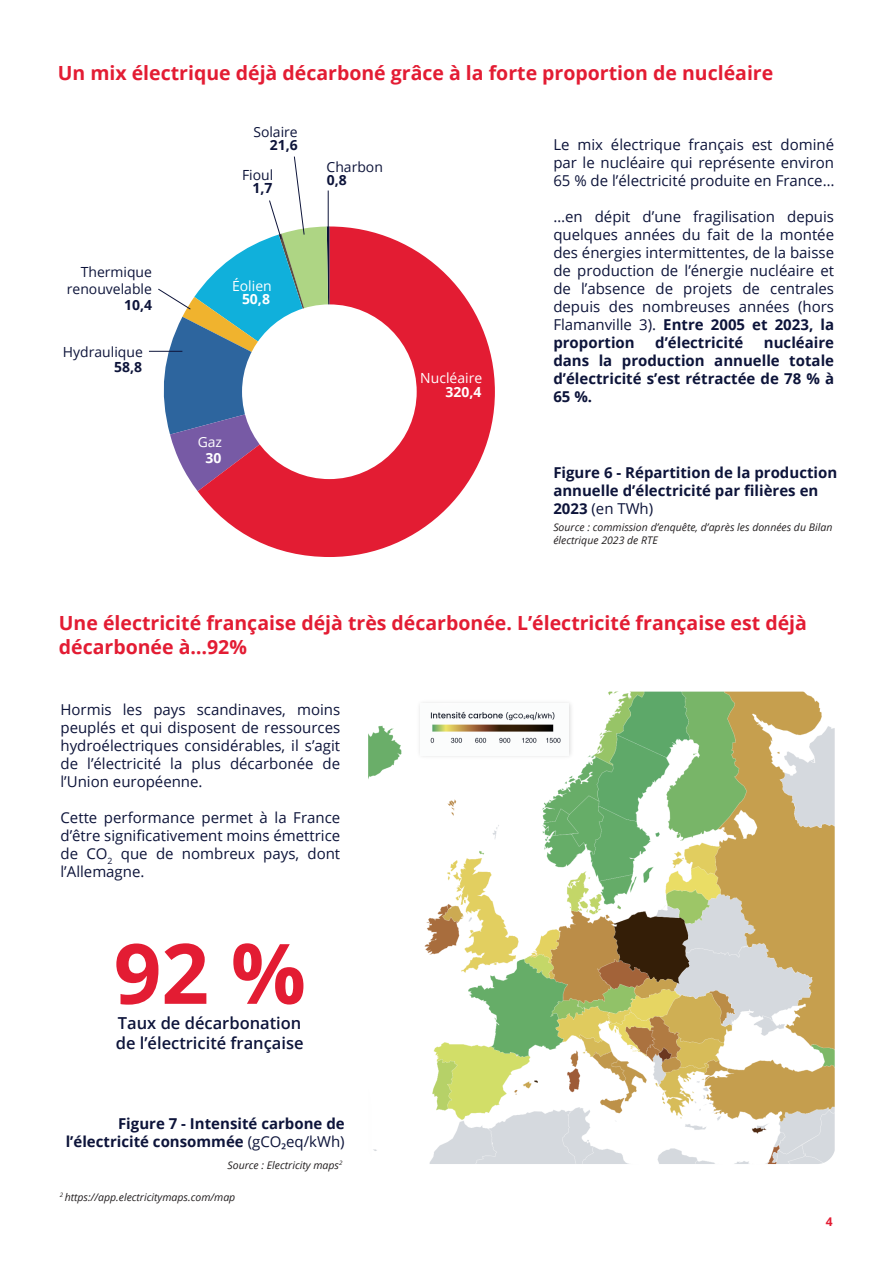
<style>
.page{position:relative;width:893px;height:1263px;background:#fff}
.page>*{position:absolute;margin:0;border:0;box-sizing:border-box;transform-origin:0 0}
.t1{font:700 83.55px "Open Sans";color:#e31c33}
.t2{font:700 19.5px/23.4px "Open Sans";color:#e31c33}
.t3{font:600 16.5px/19.8px "Open Sans";color:#0d143a}
.t4{font:15px/18px "Open Sans";color:#0d143a;text-align:justify}
.t5{font:700 15px/18px "Open Sans";color:#0d143a;text-align:right}
.t6{font:13.95px/16.8px "Open Sans";color:#0d143a;text-align:right}
.t7{font:13.95px "Open Sans";color:#fff}
.t8{font:700 13.95px "Open Sans";color:#0d143a}
.t9{font:700 13.95px "Open Sans";color:#fff}
.t10{font:700 12px "Open Sans";color:#e31c33}
.t11{font:italic 10.5px/12.6px "Open Sans";color:#231f20}
.s1{font-weight:700}
.s2{font-weight:400}
.s3{font-family:"Myriad Pro";font-weight:400}
</style>
<div class="page">
<svg style="left:198px;top:226px;width:297px;height:331px;fill:#e31c33"></svg>
<div style="left:242px;top:304px;width:175px;height:175px;background:#fff;border-radius:50%"></div>
<svg style="left:157px;top:156px;width:173px;height:335px"></svg>
<hr style="left:328px;top:191px;width:1px;height:41px;background:#0d143a">
<hr style="left:149px;top:351px;width:33px;height:1px;background:#0d143a">
<img style="left:368px;top:692px;width:467px;height:472px">
<img style="left:414px;top:697px;width:162px;height:65px">
<img style="left:420px;top:703px;width:149px;height:52px">
<h2 class="t2" style="left:58px;top:60px;width:717px">Un mix électrique déjà décarboné grâce à la forte proportion de nucléaire</h2>
<p class="t6" style="left:67px;top:263px;width:87px">Thermique renouvelable</p>
<p class="t8" style="left:124px;top:295px;width:29px">10,4</p>
<p class="t6" style="left:63px;top:343px;width:81px">Hydraulique</p>
<p class="t8" style="left:114px;top:357px;width:29px">58,8</p>
<p class="t6" style="left:253px;top:123px;width:46px">Solaire</p>
<p class="t6" style="left:242px;top:166px;width:33px">Fioul</p>
<p class="t8" style="left:270px;top:135px;width:29px">21,6</p>
<p class="t8" style="left:253px;top:178px;width:21px">1,7</p>
<p class="t6" style="left:327px;top:158px;width:58px">Charbon</p>
<p class="t8" style="left:327px;top:170px;width:21px">0,8</p>
<p class="t7" style="left:232px;top:276px;width:41px">Éolien</p>
<p class="t9" style="left:242px;top:289px;width:29px">50,8</p>
<p class="t7" style="left:198px;top:432px;width:26px">Gaz</p>
<p class="t9" style="left:206px;top:448px;width:17px">30</p>
<p class="t7" style="left:420px;top:368px;width:63px">Nucléaire</p>
<p class="t9" style="left:446px;top:382px;width:37px">320,4</p>
<p class="t4" style="left:553px;top:135px;width:283px">Le mix électrique français est dominé par le nucléaire qui représente environ 65 % de l’électricité produite en France…</p>
<p class="t4" style="left:553px;top:207px;width:282px">…en dépit d’une fragilisation depuis quelques années du fait de la montée des énergies intermittentes, de la baisse de production de l’énergie nucléaire et de l’absence de projets de centrales depuis des nombreuses années (hors Flamanville 3). <span class="s1">Entre 2005 et 2023, la proportion</span></p>
<p class="t5" style="left:553px;top:333px;width:282px;text-align:justify;text-indent:211px">nucléaire dans la production annuelle totale d’électricité s’est rétractée de 78 % à 65 %.</p>
<p class="t5" style="left:655px;top:333px;width:90px">d’électricité</p>
<p class="t5" style="left:553px;top:463px;width:285px;text-align:left">Figure 6 - Répartition de la production annuelle d’électricité par filières en<br>2023 <span class="s2">(en TWh)</span></p>
<p class="t11" style="left:553px;top:521px;width:281px">Source : commission d’enquête, d’après les données du Bilan électrique 2023 de RTE</p>
<h2 class="t2" style="left:59px;top:611px;width:750px">Une électricité française déjà très décarbonée. L’électricité française est déjà décarbonée à…92%</h2>
<p class="t4" style="left:60px;top:700px;width:281px">Hormis les pays scandinaves, moins peuplés et qui disposent de ressources hydroélectriques considérables, il s’agit de l’électricité la plus décarbonée de l’Union européenne.</p>
<p class="t4" style="left:60px;top:808px;width:281px">Cette performance permet à la France d’être significativement moins émettrice de CO<sub>2</sub> que de nombreux pays, dont l’Allemagne.</p>
<h1 class="t1" style="left:114px;top:914px;width:194px">92 %</h1>
<p class="t3" style="left:116px;top:1013px;width:189px">Taux de décarbonation de l’électricité française</p>
<p class="t5" style="left:66px;top:1114px;width:280px">Figure 7 - Intensité carbone de l’électricité consommée <span class="s2">(gCO</span><span class="s3">2</span><span class="s2">eq/kWh)</span></p>
<p class="t11" style="left:227px;top:1158px;width:116px">Source : Electricity maps<sup>2</sup></p>
<p class="t11" style="left:60px;top:1190px;width:177px"><sup>2</sup> https://app.electricitymaps.com/map</p>
<p class="t10" style="left:826px;top:1213px;width:8px">4</p>
</div>
